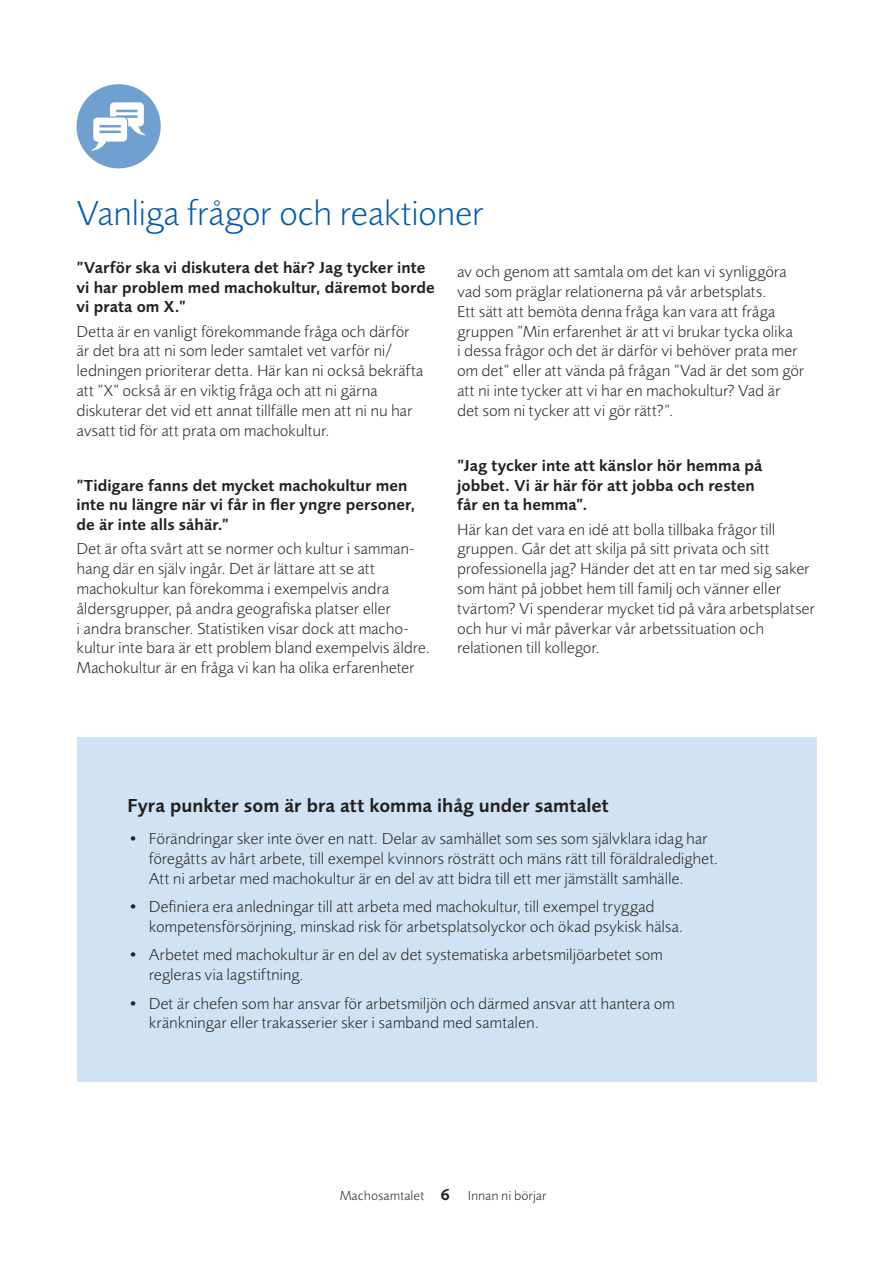
<style>
.page{position:relative;width:893px;height:1263px;background:#fff}
.page>*{position:absolute;margin:0;border:0;box-sizing:border-box;transform-origin:0 0}
.Rubrik_2{font:300 36px "Foundry Sans";letter-spacing:-.01em;color:#015aaa}
.Mellanrubrik{font:600 19.5px "Foundry Sans";color:#231f20}
.Bröd{font:300 16.5px/19.8px "Foundry Sans";color:#231f20}
.Bröd-2{font:600 16.5px/19.8px "Foundry Sans";letter-spacing:.005em;color:#231f20}
.t1{font:300 13.5px "Foundry Sans";letter-spacing:.015em;color:#231f20}
.s1{font-weight:600;font-size:16.5px}
</style>
<div class="page">
<div style="left:77px;top:84px;width:84px;height:84px;background:#70a0d0;border-radius:50%"></div>
<svg style="left:92px;top:102px;width:54px;height:48px"></svg>
<div style="left:77px;top:737px;width:739px;height:345px;background:#d0e2f3"></div>
<h2 class="Rubrik_2" style="left:77px;top:192px;width:408px">Vanliga frågor och reaktioner</h2>
<p class="Bröd-2" style="left:77px;top:257px;width:360px">”Varför ska vi diskutera det här? Jag tycker inte vi har problem med machokultur, däremot borde vi prata om X.”</p>
<p class="Bröd" style="left:77px;top:321px;width:348px">Detta är en vanligt förekommande fråga och därför är det bra att ni som leder samtalet vet varför ni/ ledningen prioriterar detta. Här kan ni också bekräfta att ”X” också är en viktig fråga och att ni gärna diskuterar det vid ett annat tillfälle men att ni nu har avsatt tid för att prata om machokultur.</p>
<p class="Bröd-2" style="left:77px;top:475px;width:340px">”Tidigare fanns det mycket machokultur men inte nu längre när vi får in fler yngre personer, de är inte alls såhär.”</p>
<p class="Bröd" style="left:77px;top:539px;width:355px">Det är ofta svårt att se normer och kultur i samman&shy;hang där en själv ingår. Det är lättare att se att machokultur kan förekomma i exempelvis andra åldersgrupper, på andra geografiska platser eller<br>i andra branscher. Statistiken visar dock att macho&shy;kultur inte bara är ett problem bland exempelvis äldre.<br>Machokultur är en fråga vi kan ha olika erfarenheter</p>
<p class="Bröd" style="left:457px;top:262px;width:348px">av och genom att samtala om det kan vi synliggöra vad som präglar relationerna på vår arbetsplats.<br>Ett sätt att bemöta denna fråga kan vara att fråga gruppen ”Min erfarenhet är att vi brukar tycka olika<br>i dessa frågor och det är därför vi behöver prata mer om det” eller att vända på frågan ”Vad är det som gör att ni inte tycker att vi har en machokultur? Vad är det som ni tycker att vi gör rätt?”.</p>
<p class="Bröd-2" style="left:457px;top:455px;width:307px">”Jag tycker inte att känslor hör hemma på jobbet. Vi är här för att jobba och resten får en ta hemma”.</p>
<p class="Bröd" style="left:457px;top:519px;width:359px">Här kan det vara en idé att bolla tillbaka frågor till gruppen. Går det att skilja på sitt privata och sitt professionella jag? Händer det att en tar med sig saker som hänt på jobbet hem till familj och vänner eller tvärtom? Vi spenderar mycket tid på våra arbetsplatser och hur vi mår påverkar vår arbetssituation och relationen till kollegor.</p>
<h3 class="Mellanrubrik" style="left:128px;top:794px;width:483px">Fyra punkter som är bra att komma ihåg under samtalet</h3>
<p class="Bröd" style="left:149px;top:829px;width:571px;text-indent:-21px">• Förändringar sker inte över en natt. Delar av samhället som ses som självklara idag har föregåtts av hårt arbete, till exempel kvinnors rösträtt och mäns rätt till föräldraledighet.<br>Att ni arbetar med machokultur är en del av att bidra till ett mer jämställt samhälle.</p>
<p class="Bröd" style="left:149px;top:897px;width:536px;text-indent:-21px">• Definiera era anledningar till att arbeta med machokultur, till exempel tryggad kompetensförsörjning, minskad risk för arbetsplatsolyckor och ökad psykisk hälsa.</p>
<p class="Bröd" style="left:149px;top:945px;width:515px;text-indent:-21px">• Arbetet med machokultur är en del av det systematiska arbetsmiljöarbetet som regleras via lagstiftning.</p>
<p class="Bröd" style="left:149px;top:993px;width:527px;text-indent:-21px">• Det är chefen som har ansvar för arbetsmiljön och därmed ansvar att hantera om kränkningar eller trakasserier sker i samband med samtalen.</p>
<p class="t1" style="left:340px;top:1187px;width:208px">Machosamtalet <span class="s1">6</span> Innan ni börjar</p>
</div>
